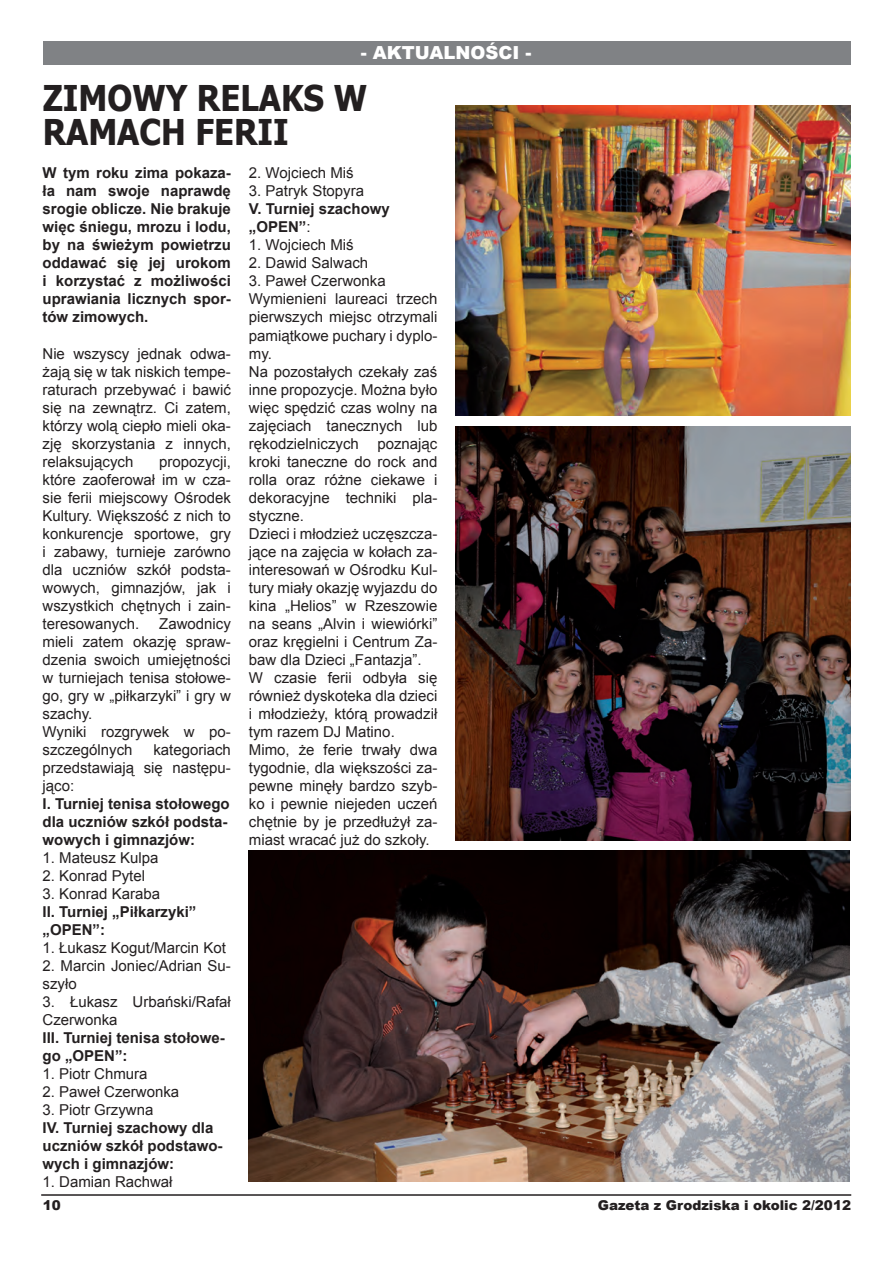
<style>
.page{position:relative;width:893px;height:1263px;background:#fff}
.page>*{position:absolute;margin:0;border:0;box-sizing:border-box;transform-origin:0 0}
.Normalny__Web{font:700 35.4px/34px "Tahoma";color:#231f20;scale:.91 1}
.t1{font:900 18px "Arial";color:#fff}
.Normalny__Web-2{font:15px/18px "Arial";color:#231f20;text-align:justify}
.Normalny__Web-3{font:700 15px/18px "Arial";color:#231f20}
.t2{font:900 13.5px "Arial";color:#231f20}
.s1{font-weight:400}
</style>
<div class="page">
<div style="left:43px;top:42px;width:807px;height:23px;background:#808285"></div>
<hr style="left:41px;top:1194px;width:810px;height:2px;background:#231f20">
<img style="left:249px;top:851px;width:600px;height:331px">
<img style="left:455px;top:427px;width:396px;height:413px">
<img style="left:455px;top:105px;width:395px;height:311px">
<p class="t1" style="left:361px;top:39px;width:172px">- AKTUALNOŚCI -</p>
<p class="Normalny__Web" style="left:43px;top:79px;width:358px">ZIMOWY RELAKS W<br>RAMACH FERII</p>
<p class="Normalny__Web-3" style="left:43px;top:165px;width:190px;text-align:justify">W tym roku zima pokaza&shy;ła nam swoje naprawdę srogie oblicze. Nie brakuje więc śniegu, mrozu i lodu, by na świeżym powietrzu oddawać się jej urokom i korzystać z możliwości uprawiania licznych spor&shy;tów zimowych.</p>
<p class="Normalny__Web-2" style="left:43px;top:344px;width:190px">Nie wszyscy jednak odwa&shy;żają się w tak niskich tempe&shy;raturach przebywać i bawić się na zewnątrz. Ci zatem, którzy wolą ciepło mieli oka&shy;zję skorzystania z innych, relaksujących</p>
<p class="Normalny__Web-2" style="left:43px;top:452px;width:190px;text-indent:117px">propozycji, które zaoferował im w cza&shy;sie ferii miejscowy Ośrodek Kultury. Większość z nich to konkurencje sportowe, gry i zabawy, turnieje zarówno dla uczniów szkół podsta&shy;wowych, gimnazjów, jak i wszystkich chętnych i zain&shy;teresowanych.</p>
<p class="Normalny__Web-2" style="left:43px;top:614px;width:190px;text-indent:117px">Zawodnicy mieli zatem okazję spraw&shy;dzenia swoich umiejętności w turniejach tenisa stołowe&shy;go, gry w „piłkarzyki” i gry w szachy.</p>
<p class="Normalny__Web-2" style="left:43px;top:722px;width:190px">Wyniki rozgrywek w po&shy;szczególnych</p>
<p class="Normalny__Web-2" style="left:43px;top:740px;width:190px;text-indent:111px">kategoriach przedstawiają się następu&shy;jąco:</p>
<p class="Normalny__Web-3" style="left:43px;top:795px;width:189px">I. Turniej tenisa stołowego dla uczniów szkół podsta&shy;wowych i gimnazjów:</p>
<p class="Normalny__Web-2" style="left:43px;top:848px;width:117px">1. Mateusz Kulpa</p>
<p class="Normalny__Web-2" style="left:43px;top:866px;width:104px">2. Konrad Pytel</p>
<p class="Normalny__Web-2" style="left:43px;top:884px;width:119px">3. Konrad Karaba</p>
<p class="Normalny__Web-3" style="left:43px;top:903px;width:155px">II. Turniej „Piłkarzyki” „OPEN”:</p>
<p class="Normalny__Web-2" style="left:43px;top:938px;width:185px">1. Łukasz Kogut/Marcin Kot</p>
<p class="Normalny__Web-2" style="left:43px;top:956px;width:190px">2. Marcin Joniec/Adrian Su&shy;szyło</p>
<p class="Normalny__Web-2" style="left:43px;top:992px;width:190px">3. Łukasz Urbański/Rafał<br>Czerwonka</p>
<p class="Normalny__Web-3" style="left:43px;top:1029px;width:184px">III. Turniej tenisa stołowe&shy;go „OPEN”:</p>
<p class="Normalny__Web-2" style="left:43px;top:1064px;width:107px">1. Piotr Chmura</p>
<p class="Normalny__Web-2" style="left:43px;top:1082px;width:138px">2. Paweł Czerwonka</p>
<p class="Normalny__Web-2" style="left:43px;top:1100px;width:112px">3. Piotr Grzywna</p>
<p class="Normalny__Web-3" style="left:43px;top:1119px;width:182px">IV. Turniej szachowy dla uczniów szkół podstawo&shy;wych i gimnazjów:</p>
<p class="Normalny__Web-2" style="left:43px;top:1172px;width:132px">1. Damian Rachwał</p>
<p class="Normalny__Web-2" style="left:249px;top:164px;width:106px">2. Wojciech Miś</p>
<p class="Normalny__Web-2" style="left:249px;top:182px;width:117px">3. Patryk Stopyra</p>
<p class="Normalny__Web-3" style="left:249px;top:201px;width:142px">V. Turniej szachowy „OPEN”<span class="s1">:</span></p>
<p class="Normalny__Web-2" style="left:249px;top:236px;width:106px">1. Wojciech Miś</p>
<p class="Normalny__Web-2" style="left:249px;top:254px;width:121px">2. Dawid Salwach</p>
<p class="Normalny__Web-2" style="left:249px;top:272px;width:138px">3. Paweł Czerwonka</p>
<p class="Normalny__Web-2" style="left:249px;top:290px;width:190px">Wymienieni laureaci trzech pierwszych miejsc otrzymali pamiątkowe puchary i dyplo&shy;my.</p>
<p class="Normalny__Web-2" style="left:249px;top:362px;width:190px">Na pozostałych czekały zaś inne propozycje. Można było więc spędzić czas wolny na zajęciach tanecznych lub rękodzielniczych poznając kroki taneczne do rock and rolla oraz różne ciekawe i dekoracyjne techniki pla&shy;styczne.</p>
<p class="Normalny__Web-2" style="left:249px;top:524px;width:190px">Dzieci i młodzież uczęszcza&shy;jące na zajęcia w kołach za&shy;interesowań w Ośrodku Kul&shy;tury miały okazję wyjazdu do kina „Helios” w Rzeszowie na seans „Alvin i wiewiórki” oraz kręgielni i Centrum Za&shy;baw dla Dzieci „Fantazja”.</p>
<p class="Normalny__Web-2" style="left:249px;top:668px;width:190px">W czasie ferii odbyła się również dyskoteka dla dzieci i młodzieży, którą prowadził tym razem DJ Matino.</p>
<p class="Normalny__Web-2" style="left:249px;top:740px;width:190px">Mimo, że ferie trwały dwa tygodnie, dla większości za&shy;pewne minęły bardzo szyb&shy;ko i pewnie niejeden uczeń chętnie by je przedłużył za&shy;miast wracać już do szkoły.</p>
<p class="t2" style="left:43px;top:1195px;width:20px">10</p>
<p class="t2" style="left:598px;top:1196px;width:255px">Gazeta z Grodziska i okolic 2/2012</p>
</div>
